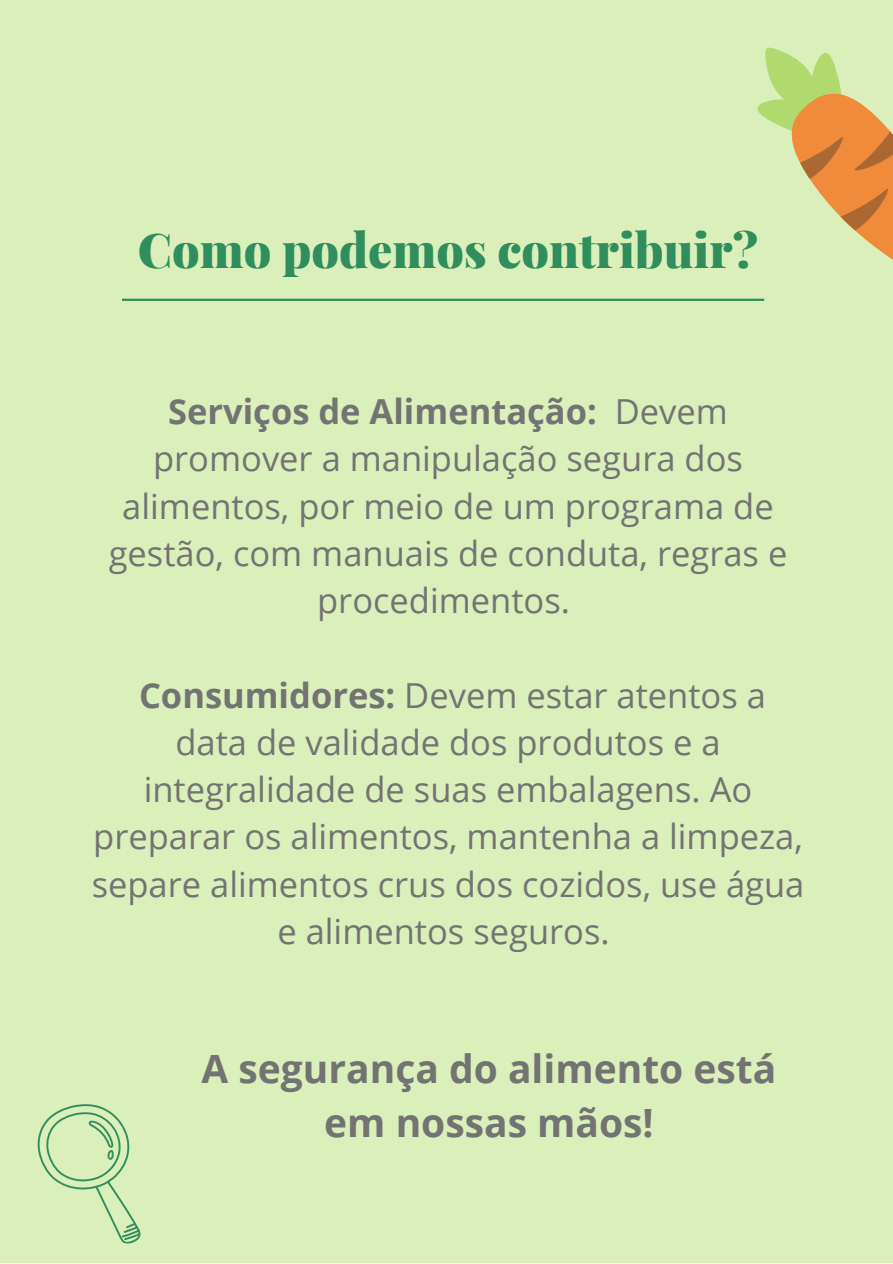
<style>
.page{position:relative;width:893px;height:1264px;background:#fff}
.page>*{position:absolute;margin:0;border:0;box-sizing:border-box;transform-origin:0 0}
.t1{font:900 48px "Playfair Display";color:#2f8e5b}
.t2{font:700 39px/54px "Open Sans";color:#737373;text-align:center}
.t3{font:34.5px/47.2px "Open Sans";color:#737373;text-align:center}
.s1{font-weight:700}
</style>
<div class="page">
<div style="left:0;top:0;width:892px;height:1262px;background:#dbefba"></div>
<hr style="left:122px;top:299px;width:642px;height:2px;background:#2f8e5b">
<svg style="left:757px;top:47px;width:135px;height:212px"></svg>
<svg style="left:37px;top:1104px;width:104px;height:140px"></svg>
<h1 class="t1" style="left:138px;top:216px;width:622px">Como podemos contribuir?</h1>
<p class="t3" style="left:109px;top:387px;width:680px"><span class="s1">Serviços de Alimentação:</span> Devem promover a manipulação segura dos alimentos, por meio de um programa de gestão, com manuais de conduta, regras e procedimentos.</p>
<p class="t3" style="left:92px;top:670px;width:714px"><span class="s1">Consumidores:</span> Devem estar atentos a<br>data de validade dos produtos e a integralidade de suas embalagens. Ao preparar os alimentos, mantenha a limpeza, separe alimentos crus dos cozidos, use água e alimentos seguros.</p>
<p class="t2" style="left:201px;top:1040px;width:576px">A segurança do alimento está em nossas mãos!</p>
</div>
